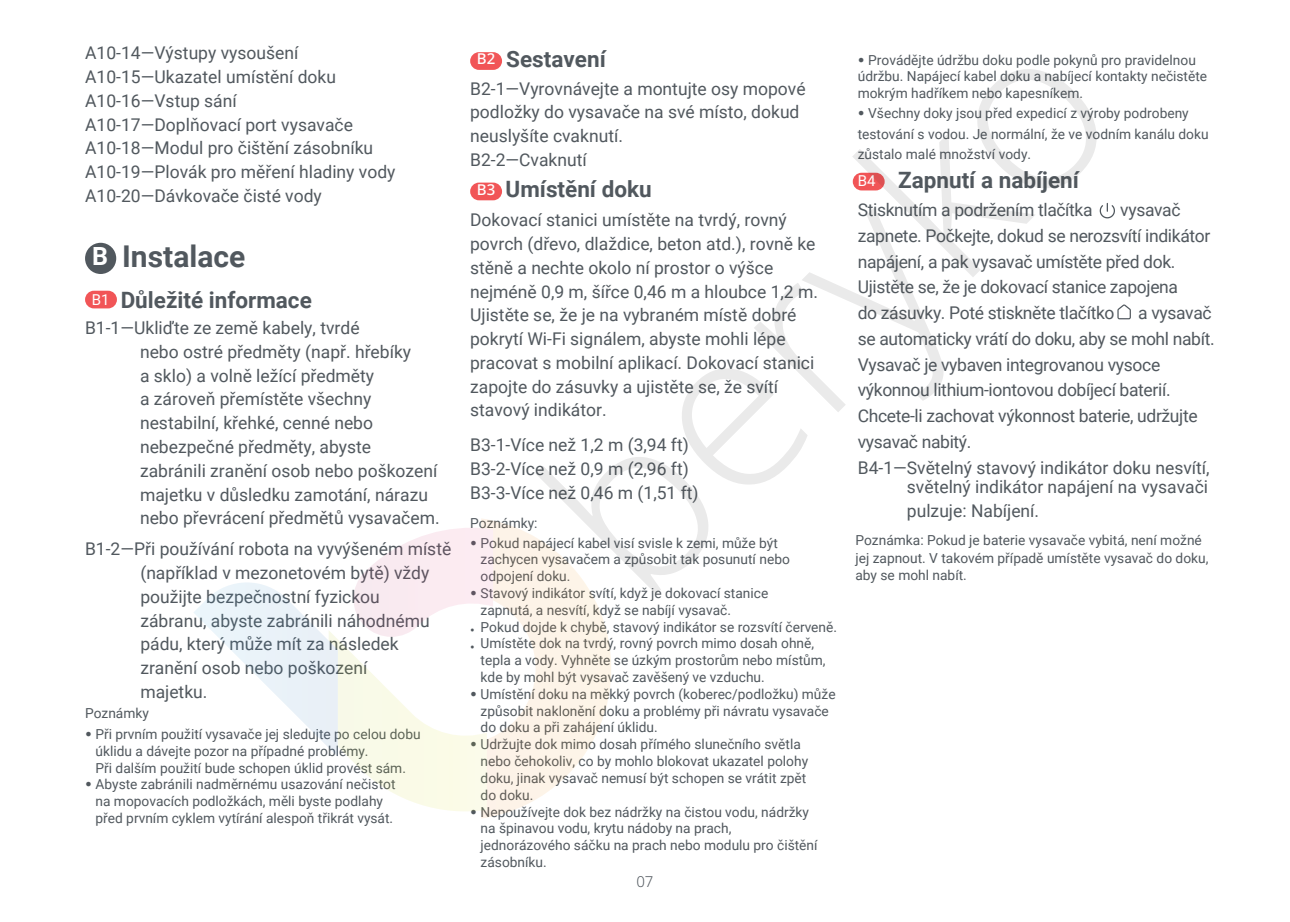
<style>
.page{position:relative;width:1290px;height:922px;background:#fff}
.page>*{position:absolute;margin:0;border:0;box-sizing:border-box;transform-origin:0 0}
.t1{font:700 30px "Roboto";color:#51585e}
.t2{font:700 22.5px "Roboto";color:#51585e}
.t3{font:17.5px/23.8px "Roboto";color:#51585e}
.t4{font:17.5px/25.8px "Roboto";letter-spacing:-.02em;color:#51585e}
.t5{font:300 15px "Noto Sans";color:#51585e}
.t6{font:13.75px/16.8px "Roboto";color:#51585e}
.s1{font-style:inherit}
.s2{font-size:25px;color:#fff}
.s3{font-weight:400;font-size:15px;color:#fff}
.s4{font-family:"Ping Fang SC"}
.s5{font-family:"Noto Sans";font-weight:500;font-size:15px;color:#fff}
</style>
<div class="page">
<div style="left:85px;top:243px;width:31px;height:31px;background:#51585e;border-radius:50%"></div>
<div style="left:85px;top:290px;width:32px;height:18px;background:#f15557;border-radius:9px"></div>
<div style="left:470px;top:52px;width:32px;height:18px;background:#f15557;border-radius:9px"></div>
<div style="left:470px;top:182px;width:32px;height:18px;background:#f15557;border-radius:9px"></div>
<svg style="left:1099px;top:203px;width:16px;height:15px"></svg>
<svg style="left:1117px;top:304px;width:14px;height:15px"></svg>
<svg style="left:194px;top:519px;width:417px;height:299px"></svg>
<svg style="left:535px;top:69px;width:561px;height:525px"></svg>
<p class="t3" style="left:85px;top:41px;width:312px">A10-14—Výstupy vysoušení<br>A10-15—Ukazatel umístění doku<br>A10-16—Vstup sání<br>A10-17—Doplňovací port vysavače<br>A10-18—<span class="s1">Modul pro čištění zásobníku<br></span>A10-19—Plovák pro měření hladiny vody<br>A10-20—Dávkovače čisté vody</p>
<h1 class="t1" style="left:92px;top:235px;width:155px"><span class="s2">B</span> Instalace</h1>
<h2 class="t2" style="left:92px;top:284px;width:222px"><span class="s3">B1</span> Důležité informace</h2>
<p class="t3" style="left:140px;top:315px;width:301px;text-indent:-55px">B1-1—Ukliďte ze země kabely, tvrdé<br>nebo ostré předměty (např. hřebíky<br>a sklo) a volně ležící předměty<br>a zároveň přemístěte všechny nestabilní, křehké, cenné nebo nebezpečné předměty, abyste zabránili zranění osob nebo poškození majetku v důsledku zamotání, nárazu nebo převrácení předmětů vysavačem.</p>
<p class="t3" style="left:140px;top:536px;width:312px;text-indent:-55px">B1-2—Při používání robota na vyvýšeném místě (například v mezonetovém bytě) vždy použijte bezpečnostní fyzickou<br>zábranu, abyste zabránili náhodnému pádu, který může mít za následek zranění osob nebo poškození<br>majetku.</p>
<p class="t6" style="left:85px;top:704px;width:65px">Poznámky</p>
<p class="t6" style="left:95px;top:725px;width:327px;text-indent:-10px"><span class="s4">•</span> Při prvním použití vysavače jej sledujte po celou dobu úklidu a dávejte pozor na případné problémy.<br>Při dalším použití bude schopen úklid provést sám.</p>
<p class="t6" style="left:85px;top:775px;width:312px;text-align:center"><span class="s4">•</span> Abyste zabránili nadměrnému usazování nečistot na mopovacích podložkách, měli byste podlahy před prvním cyklem vytírání alespoň třikrát vysát.</p>
<h2 class="t2" style="left:477px;top:43px;width:130px"><span class="s5">B2</span> Sestavení</h2>
<p class="t3" style="left:470px;top:76px;width:337px">B2-1—Vyrovnávejte a montujte osy mopové podložky do vysavače na své místo, dokud neuslyšíte cvaknutí.<br>B2-2—Cvaknutí</p>
<h2 class="t2" style="left:477px;top:173px;width:176px"><span class="s5">B3</span> Umístění doku</h2>
<p class="t3" style="left:470px;top:207px;width:349px">Dokovací stanici umístěte na tvrdý, rovný povrch (dřevo, dlaždice, beton atd.), rovně ke stěně a nechte okolo ní prostor o výšce nejméně 0,9 m, šířce 0,46 m a hloubce 1,2 m.<br>Ujistěte se, že je na vybraném místě dobré pokrytí Wi-Fi signálem, abyste mohli lépe pracovat s mobilní aplikací. Dokovací stanici zapojte do zásuvky a ujistěte se, že svítí stavový indikátor.</p>
<p class="t3" style="left:470px;top:432px;width:230px">B3-1-Více než 1,2 m (3,94 ft)<br>B3-2-Více než 0,9 m (2,96 ft)<br>B3-3-Více než 0,46 m (1,51 ft)</p>
<p class="t6" style="left:470px;top:514px;width:69px">Poznámky:</p>
<p class="t6" style="left:481px;top:533px;width:311px;text-indent:-10px"><span class="s4">•</span> Pokud napájecí kabel visí svisle k zemi, může být zachycen vysavačem a způsobit tak posunutí nebo odpojení doku.</p>
<p class="t6" style="left:481px;top:584px;width:358px;text-indent:-10px"><span class="s4">•</span> Stavový indikátor svítí, když je dokovací stanice<br>zapnutá, a nesvítí, když se nabíjí vysavač.<br>Pokud dojde k chybě, stavový indikátor se rozsvítí červeně.<br>Umístěte dok na tvrdý, rovný povrch mimo dosah ohně, tepla a vody. Vyhněte se úzkým prostorům nebo místům, kde by mohl být vysavač zavěšený ve vzduchu.</p>
<p class="t6" style="left:481px;top:685px;width:356px;text-indent:-10px"><span class="s4">•</span> Umístění doku na měkký povrch (koberec/podložku) může způsobit naklonění doku a problémy při návratu vysavače do doku a při zahájení úklidu.</p>
<p class="t6" style="left:481px;top:735px;width:329px;text-indent:-10px"><span class="s4">•</span> Udržujte dok mimo dosah přímého slunečního světla nebo čehokoliv, co by mohlo blokovat ukazatel polohy doku, jinak vysavač nemusí být schopen se vrátit zpět do doku.</p>
<p class="t6" style="left:481px;top:802px;width:338px;text-indent:-10px"><span class="s4">•</span> Nepoužívejte dok bez nádržky na čistou vodu, nádržky na špinavou vodu, krytu nádoby na prach, jednorázového sáčku na prach nebo modulu <span class="s1">pro</span> čištění zásobníku.</p>
<p class="t6" style="left:470px;top:621px;width:6px">• •</p>
<p class="t5" style="left:636px;top:871px;width:19px">07</p>
<p class="t6" style="left:858px;top:51px;width:351px"><span class="s4">•</span> Provádějte údržbu doku podle pokynů pro pravidelnou údržbu. Napájecí kabel doku a nabíjecí kontakty nečistěte mokrým hadříkem nebo kapesníkem.</p>
<p class="t6" style="left:858px;top:103px;width:352px;line-height:20.2px"><span class="s4">•</span> Všechny doky jsou před expedicí z výroby podrobeny testování s vodou. Je normální, že ve vodním kanálu doku zůstalo malé množství vody.</p>
<h2 class="t2" style="left:858px;top:164px;width:223px"><span class="s3">B4</span> Zapnutí a nabíjení</h2>
<p class="t4" style="left:858px;top:196px;width:236px">Stisknutím a podržením tlačítka</p>
<p class="t4" style="left:858px;top:196px;width:354px;text-indent:262px">vysavač zapnete. Počkejte, dokud se nerozsvítí indikátor napájení, a pak vysavač umístěte před dok.<br>Ujistěte se, že je dokovací stanice zapojena<br>do zásuvky. Poté stiskněte tlačítko</p>
<p class="t4" style="left:858px;top:299px;width:358px;text-indent:280px">a vysavač se automaticky vrátí do doku, aby se mohl nabít.<br>Vysavač je vybaven integrovanou vysoce výkonnou lithium-iontovou dobíjecí baterií.<br>Chcete-li zachovat výkonnost baterie, udržujte vysavač nabitý.<br>B4-1—Světelný stavový indikátor doku nesvítí,</p>
<p class="t3" style="left:907px;top:474px;width:303px">světelný indikátor napájení na vysavači pulzuje: Nabíjení.</p>
<p class="t6" style="left:855px;top:531px;width:354px;line-height:17.5px">Poznámka: Pokud je baterie vysavače vybitá, není možné jej zapnout. V takovém případě umístěte vysavač do doku, aby se mohl nabít.</p>
</div>
